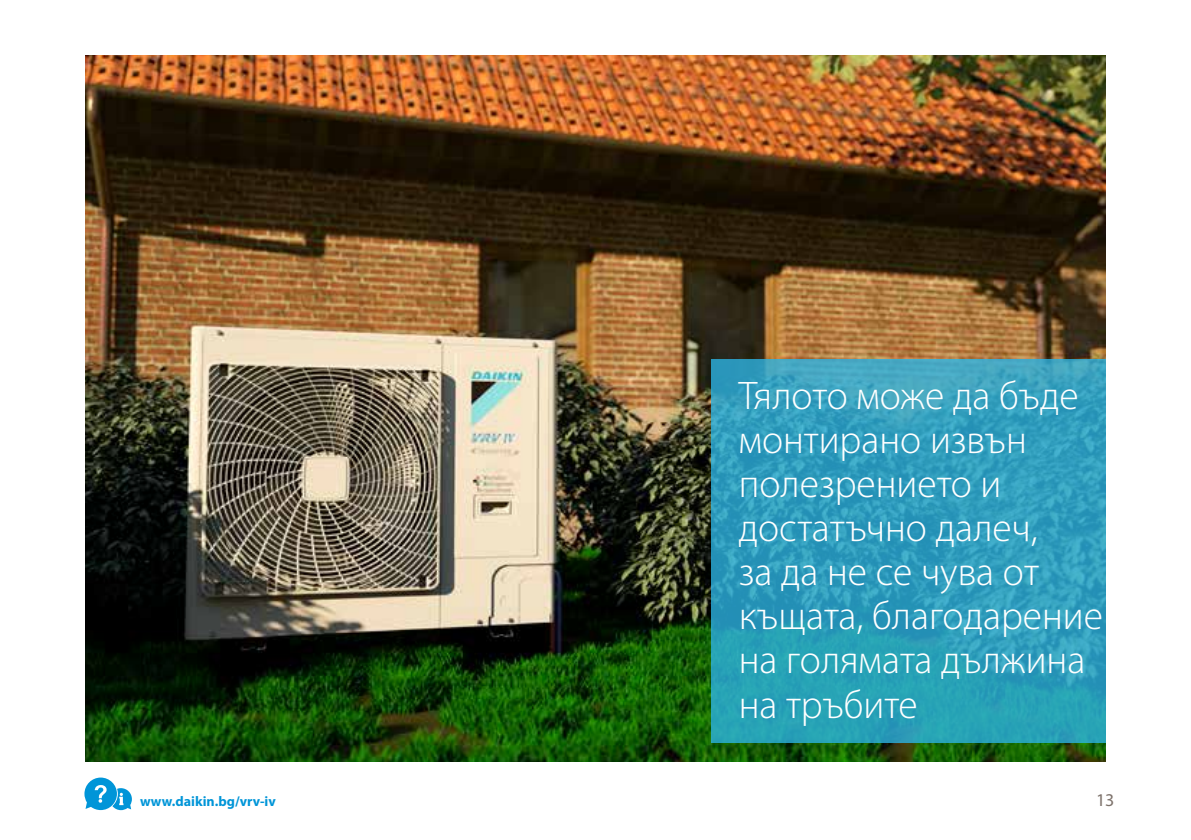
<style>
.page{position:relative;width:1191px;height:840px;background:#fff}
.page>*{position:absolute;margin:0;border:0;box-sizing:border-box;transform-origin:0 0}
.t1{font:300 40px/44px "Myriad Pro";color:#fff}
.t2{font:18px "Myriad Pro";color:#7d726b}
.t3{font:700 14px "Myriad Pro";color:#0095d8}
</style>
<div class="page">
<img style="left:85px;top:55px;width:1021px;height:706px">
<svg style="left:711px;top:359px;width:395px;height:383px;background:#2f9ebb"></svg>
<svg style="left:84px;top:777px;width:48px;height:32px"></svg>
<p class="t3" style="left:140px;top:791px;width:137px">www.daikin.bg/vrv-iv</p>
<p class="t1" style="left:738px;top:374px;width:366px">Тялото може да бъде монтирано извън полезрението и достатъчно далеч,<br>за да не се чува от къщата, благодарение на голямата дължина на тръбите</p>
<p class="t2" style="left:1096px;top:788px;width:20px">13</p>
</div>
